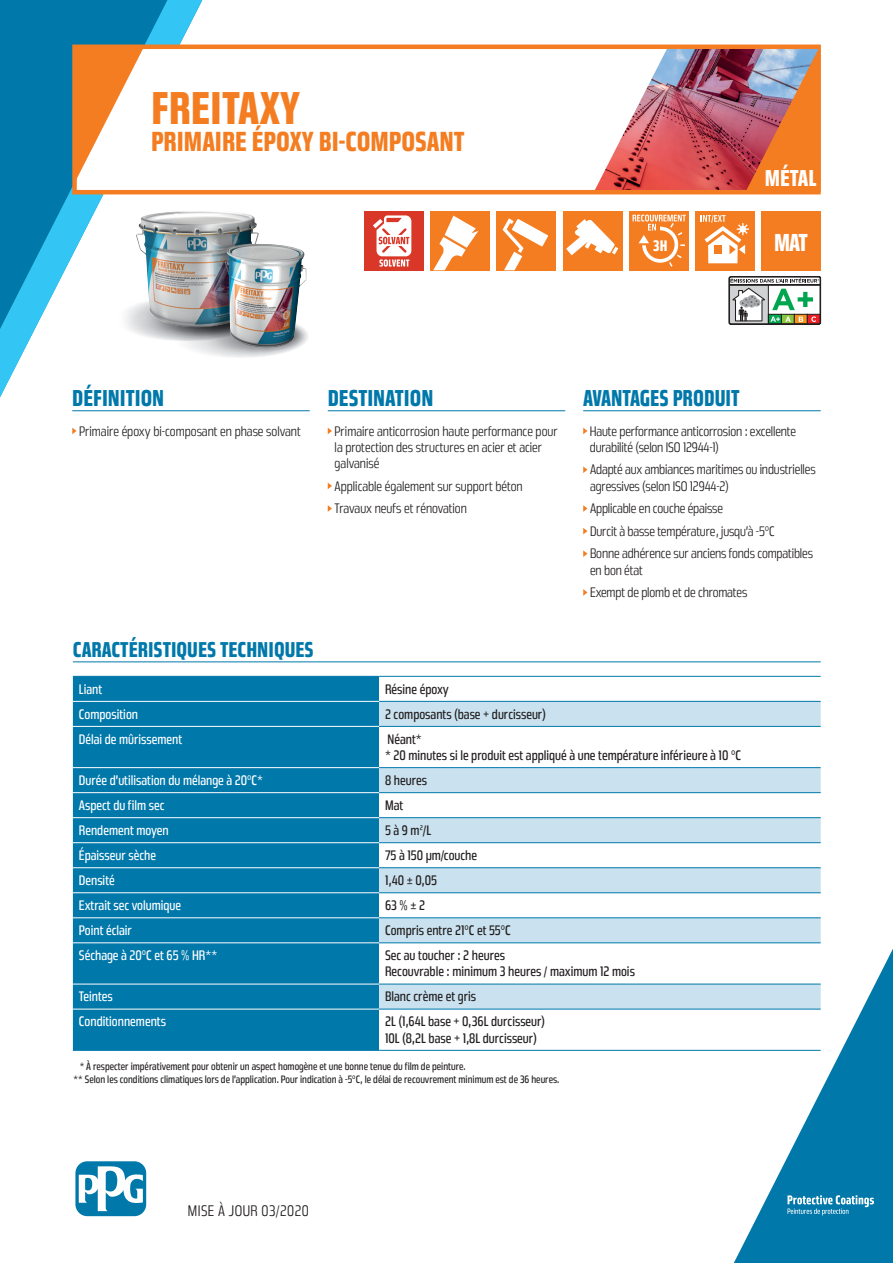
<style>
.page{position:relative;width:893px;height:1263px;background:#fff}
.page>*{position:absolute;margin:0;border:0;box-sizing:border-box;transform-origin:0 0}
.t1{font:700 45px "Great Escape Narrow Rg";color:#f47d21}
.t2{font:700 27px "Great Escape Narrow Rg";color:#f47d21}
.t3{font:700 24px "Great Escape Narrow Rg";color:#fff}
.t4{font:700 22.5px "Great Escape Narrow Rg";color:#0078aa}
.t5{font:700 22.5px "Great Escape Narrow Rg";color:#0078aa;scale:.95 1}
.t6{font:700 22.5px "Great Escape Narrow Rg";color:#fff}
.t7{font:700 21px "Great Escape Narrow Rg";color:#0078aa}
.t8{font:15px "Great Escape Narrow Lt";letter-spacing:.03em;color:#231f20}
.t9{font:700 15px "Great Escape Narrow Rg";color:#fff}
.t10{font:13.5px/16.2px "Great Escape Narrow Lt";letter-spacing:-.01em;color:#231f20}
.t11{font:13.5px "Great Escape Narrow Bk";color:#231f20}
.t12{font:13.5px "Great Escape Narrow Bk";color:#fff}
.t13{font:10.5px "Great Escape Narrow Bk";color:#231f20}
</style>
<div class="page">
<svg style="left:734px;top:949px;width:159px;height:314px;fill:#0078aa"></svg>
<svg style="left:0;top:0;width:202px;height:397px"></svg>
<hr style="left:73px;top:661px;width:748px;height:1px;background:#0078aa">
<div style="left:73px;top:677px;width:306px;height:373px;background:#0078aa"></div>
<svg style="left:379px;top:700px;width:442px;height:350px"></svg>
<svg style="left:379px;top:702px;width:442px;height:307px;fill:#cae2ef"></svg>
<div style="left:379px;top:726px;width:442px;height:42px;background:#fff"></div>
<hr style="left:73px;top:701px;width:306px;height:1px;background:#fff">
<hr style="left:73px;top:726px;width:306px;height:1px;background:#fff">
<hr style="left:73px;top:767px;width:306px;height:1px;background:#fff">
<hr style="left:73px;top:792px;width:306px;height:1px;background:#fff">
<hr style="left:73px;top:817px;width:306px;height:1px;background:#fff">
<hr style="left:73px;top:842px;width:306px;height:1px;background:#fff">
<hr style="left:73px;top:867px;width:306px;height:1px;background:#fff">
<hr style="left:73px;top:892px;width:306px;height:1px;background:#fff">
<hr style="left:73px;top:917px;width:306px;height:1px;background:#fff">
<hr style="left:73px;top:942px;width:306px;height:1px;background:#fff">
<hr style="left:73px;top:984px;width:306px;height:1px;background:#fff">
<hr style="left:73px;top:1009px;width:306px;height:1px;background:#fff">
<hr style="left:379px;top:676px;width:442px;height:1px;background:#0078aa">
<hr style="left:379px;top:701px;width:442px;height:1px;background:#0078aa">
<hr style="left:379px;top:726px;width:442px;height:1px;background:#0078aa">
<hr style="left:379px;top:767px;width:442px;height:1px;background:#0078aa">
<hr style="left:379px;top:792px;width:442px;height:1px;background:#0078aa">
<hr style="left:379px;top:817px;width:442px;height:1px;background:#0078aa">
<hr style="left:379px;top:842px;width:442px;height:1px;background:#0078aa">
<hr style="left:379px;top:867px;width:442px;height:1px;background:#0078aa">
<hr style="left:379px;top:892px;width:442px;height:1px;background:#0078aa">
<hr style="left:379px;top:917px;width:442px;height:1px;background:#0078aa">
<hr style="left:379px;top:942px;width:442px;height:1px;background:#0078aa">
<hr style="left:379px;top:984px;width:442px;height:1px;background:#0078aa">
<hr style="left:379px;top:1009px;width:442px;height:1px;background:#0078aa">
<hr style="left:379px;top:1050px;width:442px;height:1px;background:#0078aa">
<hr style="left:73px;top:676px;width:306px;height:1px;background:#0078aa">
<hr style="left:73px;top:1050px;width:306px;height:1px;background:#0078aa">
<hr style="left:72px;top:410px;width:238px;height:1px;background:#0078aa">
<svg style="left:72px;top:428px;width:5px;height:6px"></svg>
<hr style="left:328px;top:410px;width:237px;height:1px;background:#0078aa">
<svg style="left:328px;top:428px;width:4px;height:6px"></svg>
<svg style="left:328px;top:483px;width:4px;height:6px"></svg>
<svg style="left:328px;top:505px;width:4px;height:7px"></svg>
<hr style="left:583px;top:410px;width:238px;height:1px;background:#0078aa">
<svg style="left:583px;top:428px;width:4px;height:6px"></svg>
<svg style="left:583px;top:466px;width:4px;height:7px"></svg>
<svg style="left:583px;top:505px;width:4px;height:7px"></svg>
<svg style="left:583px;top:528px;width:4px;height:6px"></svg>
<svg style="left:583px;top:550px;width:4px;height:7px"></svg>
<svg style="left:583px;top:589px;width:4px;height:7px"></svg>
<svg style="left:787px;top:1195px;width:87px;height:20px;background:#479dc1"></svg>
<svg style="left:70px;top:42px;width:751px;height:155px"></svg>
<svg style="left:75px;top:47px;width:69px;height:136px"></svg>
<img style="left:595px;top:45px;width:226px;height:147px">
<svg style="left:73px;top:1159px;width:76px;height:60px"></svg>
<div style="left:75px;top:1161px;width:71px;height:55px;background:#0078aa;border-radius:12px"></div>
<svg style="left:79px;top:1166px;width:64px;height:45px"></svg>
<div style="left:695px;top:211px;width:59px;height:59px;background:#f47d21"></div>
<svg style="left:701px;top:215px;width:48px;height:48px"></svg>
<div style="left:430px;top:211px;width:60px;height:59px;background:#f47d21"></div>
<svg style="left:433px;top:216px;width:45px;height:54px"></svg>
<div style="left:497px;top:211px;width:59px;height:59px;background:#f47d21"></div>
<svg style="left:503px;top:218px;width:45px;height:52px"></svg>
<div style="left:629px;top:211px;width:59px;height:59px;background:#f47d21"></div>
<svg style="left:632px;top:215px;width:54px;height:52px"></svg>
<div style="left:563px;top:211px;width:59px;height:59px;background:#f47d21"></div>
<svg style="left:566px;top:219px;width:52px;height:36px"></svg>
<img style="left:115px;top:297px;width:5px;height:44px">
<img style="left:120px;top:297px;width:16px;height:44px">
<img style="left:172px;top:331px;width:136px;height:27px">
<svg style="left:729px;top:276px;width:92px;height:49px"></svg>
<div style="left:364px;top:211px;width:60px;height:59px;background:#d93829"></div>
<svg style="left:373px;top:215px;width:38px;height:52px"></svg>
<img style="left:136px;top:211px;width:170px;height:136px">
<div style="left:761px;top:211px;width:60px;height:59px;background:#f47d21"></div>
<p class="t1" style="left:151px;top:81px;width:150px">FREITAXY</p>
<p class="t2" style="left:151px;top:125px;width:315px">PRIMAIRE ÉPOXY BI-COMPOSANT</p>
<p class="t6" style="left:765px;top:165px;width:53px">MÉTAL</p>
<p class="t9" style="left:653px;top:236px;width:16px">3H</p>
<p class="t3" style="left:774px;top:228px;width:35px">MAT</p>
<p class="t4" style="left:72px;top:385px;width:93px">DÉFINITION</p>
<p class="t10" style="left:79px;top:423px;width:223px">Primaire époxy bi-composant en phase solvant</p>
<p class="t4" style="left:328px;top:385px;width:107px">DESTINATION</p>
<p class="t10" style="left:335px;top:423px;width:225px">Primaire anticorrosion haute performance pour la protection des structures en acier et acier galvanisé</p>
<p class="t10" style="left:335px;top:478px;width:190px">Applicable également sur support béton</p>
<p class="t10" style="left:335px;top:500px;width:134px">Travaux neufs et rénovation</p>
<p class="t5" style="left:583px;top:385px;width:166px">AVANTAGES PRODUIT</p>
<p class="t10" style="left:590px;top:423px;width:208px">Haute performance anticorrosion : excellente durabilité (selon ISO 12944-1)</p>
<p class="t10" style="left:590px;top:461px;width:227px">Adapté aux ambiances maritimes ou industrielles agressives (selon ISO 12944-2)</p>
<p class="t10" style="left:590px;top:500px;width:134px">Applicable en couche épaisse</p>
<p class="t10" style="left:590px;top:523px;width:186px">Durcit à basse température, jusqu’à -5°C</p>
<p class="t10" style="left:590px;top:545px;width:224px">Bonne adhérence sur anciens fonds compatibles en bon état</p>
<p class="t10" style="left:590px;top:584px;width:159px">Exempt de plomb et de chromates</p>
<p class="t7" style="left:73px;top:637px;width:242px">CARACTÉRISTIQUES TECHNIQUES</p>
<p class="t12" style="left:79px;top:681px;width:25px">Liant</p>
<p class="t11" style="left:385px;top:681px;width:65px">Résine époxy</p>
<p class="t12" style="left:79px;top:706px;width:61px">Composition</p>
<p class="t11" style="left:385px;top:706px;width:162px">2 composants (base + durcisseur)</p>
<p class="t12" style="left:79px;top:731px;width:105px">Délai de mûrissement</p>
<p class="t11" style="left:388px;top:731px;width:36px">Néant*</p>
<p class="t11" style="left:385px;top:747px;width:357px">* 20 minutes si le produit est appliqué à une température inférieure à 10 °C</p>
<p class="t12" style="left:79px;top:772px;width:186px">Durée d’utilisation du mélange à 20°C*</p>
<p class="t11" style="left:385px;top:772px;width:44px">8 heures</p>
<p class="t12" style="left:79px;top:797px;width:87px">Aspect du film sec</p>
<p class="t11" style="left:385px;top:797px;width:20px">Mat</p>
<p class="t12" style="left:79px;top:822px;width:91px">Rendement moyen</p>
<p class="t11" style="left:385px;top:822px;width:48px">5 à 9 m²/L</p>
<p class="t12" style="left:79px;top:847px;width:79px">Épaisseur sèche</p>
<p class="t11" style="left:385px;top:847px;width:94px">75 à 150 µm/couche</p>
<p class="t12" style="left:79px;top:872px;width:37px">Densité</p>
<p class="t11" style="left:385px;top:872px;width:53px">1,40 ± 0,05</p>
<p class="t12" style="left:79px;top:897px;width:104px">Extrait sec volumique</p>
<p class="t11" style="left:385px;top:897px;width:41px">63 % ± 2</p>
<p class="t12" style="left:79px;top:922px;width:55px">Point éclair</p>
<p class="t11" style="left:385px;top:922px;width:127px">Compris entre 21°C et 55°C</p>
<p class="t12" style="left:79px;top:947px;width:140px">Séchage à 20°C et 65 % HR**</p>
<p class="t11" style="left:385px;top:947px;width:121px">Sec au toucher : 2 heures</p>
<p class="t11" style="left:385px;top:963px;width:251px">Recouvrable : minimum 3 heures / maximum 12 mois</p>
<p class="t12" style="left:79px;top:988px;width:36px">Teintes</p>
<p class="t11" style="left:385px;top:988px;width:93px">Blanc crème et gris</p>
<p class="t12" style="left:79px;top:1014px;width:89px">Conditionnements</p>
<p class="t11" style="left:385px;top:1014px;width:162px">2L (1,64L base + 0,36L durcisseur)</p>
<p class="t11" style="left:385px;top:1030px;width:153px">10L (8,2L base + 1,8L durcisseur)</p>
<p class="t13" style="left:80px;top:1060px;width:388px">* À respecter impérativement pour obtenir un aspect homogène et une bonne tenue du film de peinture.</p>
<p class="t13" style="left:74px;top:1072px;width:487px">** Selon les conditions climatiques lors de l’application. Pour indication à -5°C, le délai de recouvrement minimum est de 36 heures.</p>
<p class="t8" style="left:188px;top:1202px;width:122px">MISE À JOUR 03/2020</p>
</div>
